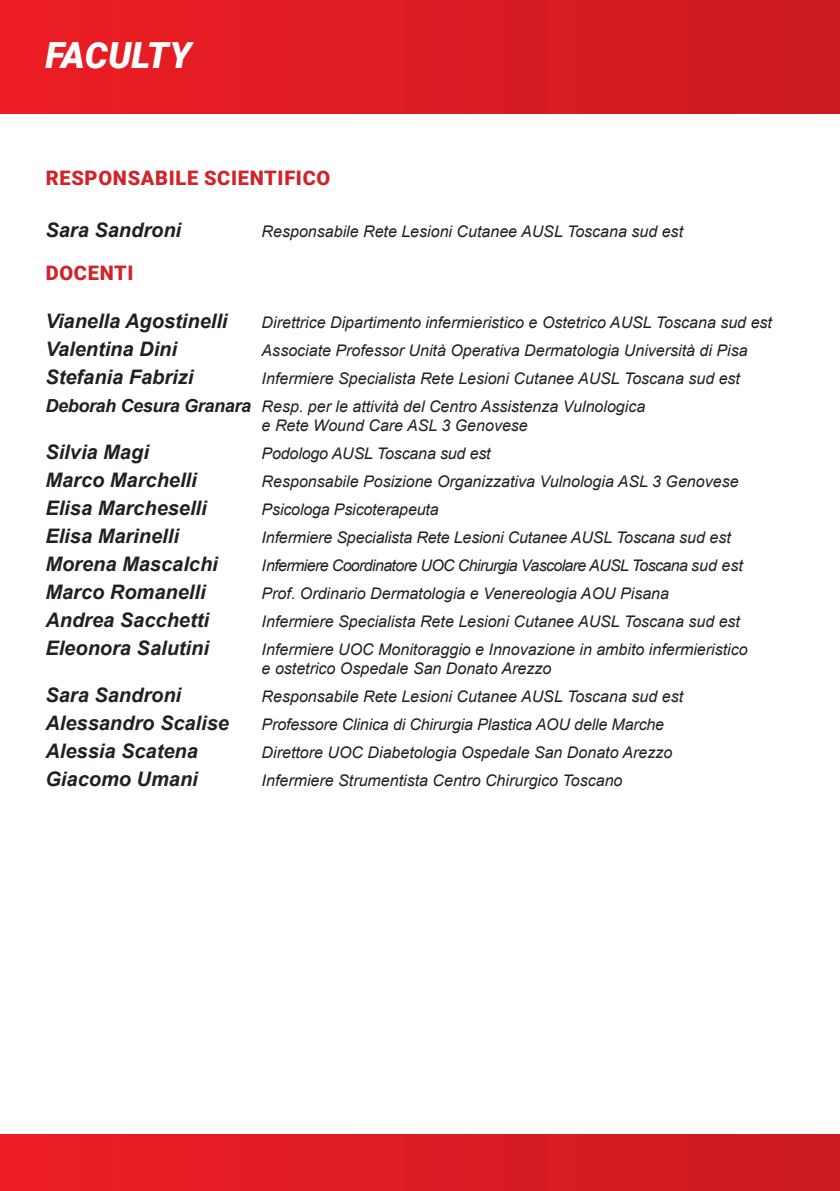
<style>
.page{position:relative;width:840px;height:1191px;background:#fff}
.page>*{position:absolute;margin:0;border:0;box-sizing:border-box;transform-origin:0 0}
.t1{font:italic 900 36px "Roboto";letter-spacing:-.005em;color:#fff}
.t2{font:italic 700 20px "Arial";color:#231f20}
.t3{font:900 20px "Roboto";letter-spacing:.035em;color:#d1232a}
.t4{font:italic 16px/19.2px "Arial";color:#231f20}
.t5{font:italic 16px "Arial";letter-spacing:-.04em;color:#231f20}
.s1{font-weight:700;font-size:18px}
</style>
<div class="page">
<div style="left:0;top:0;width:839px;height:113px;background:linear-gradient(to right,#ed1d23,#cc1b22)"></div>
<div style="left:0;top:1134px;width:839px;height:57px;background:linear-gradient(to right,#ed1d23,#cc1b22)"></div>
<p class="t1" style="left:45px;top:30px;width:148px">FACULTY</p>
<p class="t3" style="left:46px;top:164px;width:286px">RESPONSABILE SCIENTIFICO</p>
<p class="t2" style="left:45px;top:217px;width:137px">Sara Sandroni</p>
<p class="t4" style="left:261px;top:222px;width:423px">Responsabile Rete Lesioni Cutanee AUSL Toscana sud est</p>
<p class="t3" style="left:46px;top:259px;width:89px">DOCENTI</p>
<p class="t2" style="left:45px;top:307px;width:183px">Vianella Agostinelli</p>
<p class="t4" style="left:261px;top:312px;width:511px">Direttrice Dipartimento infermieristico e Ostetrico AUSL Toscana sud est</p>
<p class="t2" style="left:45px;top:335px;width:133px">Valentina Dini</p>
<p class="t4" style="left:261px;top:340px;width:487px">Associate Professor Unità Operativa Dermatologia Università di Pisa</p>
<p class="t2" style="left:45px;top:363px;width:149px">Stefania Fabrizi</p>
<p class="t4" style="left:261px;top:368px;width:479px">Infermiere Specialista Rete Lesioni Cutanee AUSL Toscana sud est</p>
<p class="t4" style="left:45px;top:396px;width:601px"><span class="s1">Deborah Cesura Granara</span> Resp. per le attività del Centro Assistenza Vulnologica</p>
<p class="t4" style="left:261px;top:416px;width:267px">e Rete Wound Care ASL 3 Genovese</p>
<p class="t2" style="left:45px;top:439px;width:105px">Silvia Magi</p>
<p class="t4" style="left:261px;top:444px;width:230px">Podologo AUSL Toscana sud est</p>
<p class="t2" style="left:45px;top:467px;width:153px">Marco Marchelli</p>
<p class="t4" style="left:261px;top:472px;width:478px">Responsabile Posizione Organizzativa Vulnologia ASL 3 Genovese</p>
<p class="t2" style="left:45px;top:495px;width:163px">Elisa Marcheselli</p>
<p class="t4" style="left:261px;top:500px;width:178px">Psicologa Psicoterapeuta</p>
<p class="t2" style="left:45px;top:523px;width:135px">Elisa Marinelli</p>
<p class="t4" style="left:261px;top:528px;width:470px">Infermiere Specialista Rete Lesioni Cutanee AUSL Toscana sud est</p>
<p class="t2" style="left:45px;top:551px;width:174px">Morena Mascalchi</p>
<p class="t5" style="left:261px;top:555px;width:482px">Infermiere Coordinatore UOC Chirurgia Vascolare AUSL Toscana sud est</p>
<p class="t2" style="left:45px;top:579px;width:162px">Marco Romanelli</p>
<p class="t4" style="left:261px;top:584px;width:409px">Prof. Ordinario Dermatologia e Venereologia AOU Pisana</p>
<p class="t2" style="left:45px;top:607px;width:165px">Andrea Sacchetti</p>
<p class="t4" style="left:261px;top:612px;width:479px">Infermiere Specialista Rete Lesioni Cutanee AUSL Toscana sud est</p>
<p class="t2" style="left:45px;top:635px;width:165px">Eleonora Salutini</p>
<p class="t4" style="left:261px;top:640px;width:487px">Infermiere UOC Monitoraggio e Innovazione in ambito infermieristico e ostetrico Ospedale San Donato Arezzo</p>
<p class="t2" style="left:45px;top:682px;width:137px">Sara Sandroni</p>
<p class="t4" style="left:261px;top:687px;width:423px">Responsabile Rete Lesioni Cutanee AUSL Toscana sud est</p>
<p class="t2" style="left:45px;top:710px;width:185px">Alessandro Scalise</p>
<p class="t4" style="left:261px;top:715px;width:404px">Professore Clinica di Chirurgia Plastica AOU delle Marche</p>
<p class="t2" style="left:45px;top:738px;width:154px">Alessia Scatena</p>
<p class="t4" style="left:261px;top:743px;width:412px">Direttore UOC Diabetologia Ospedale San Donato Arezzo</p>
<p class="t2" style="left:45px;top:766px;width:154px">Giacomo Umani</p>
<p class="t4" style="left:261px;top:771px;width:362px">Infermiere Strumentista Centro Chirurgico Toscano</p>
</div>
